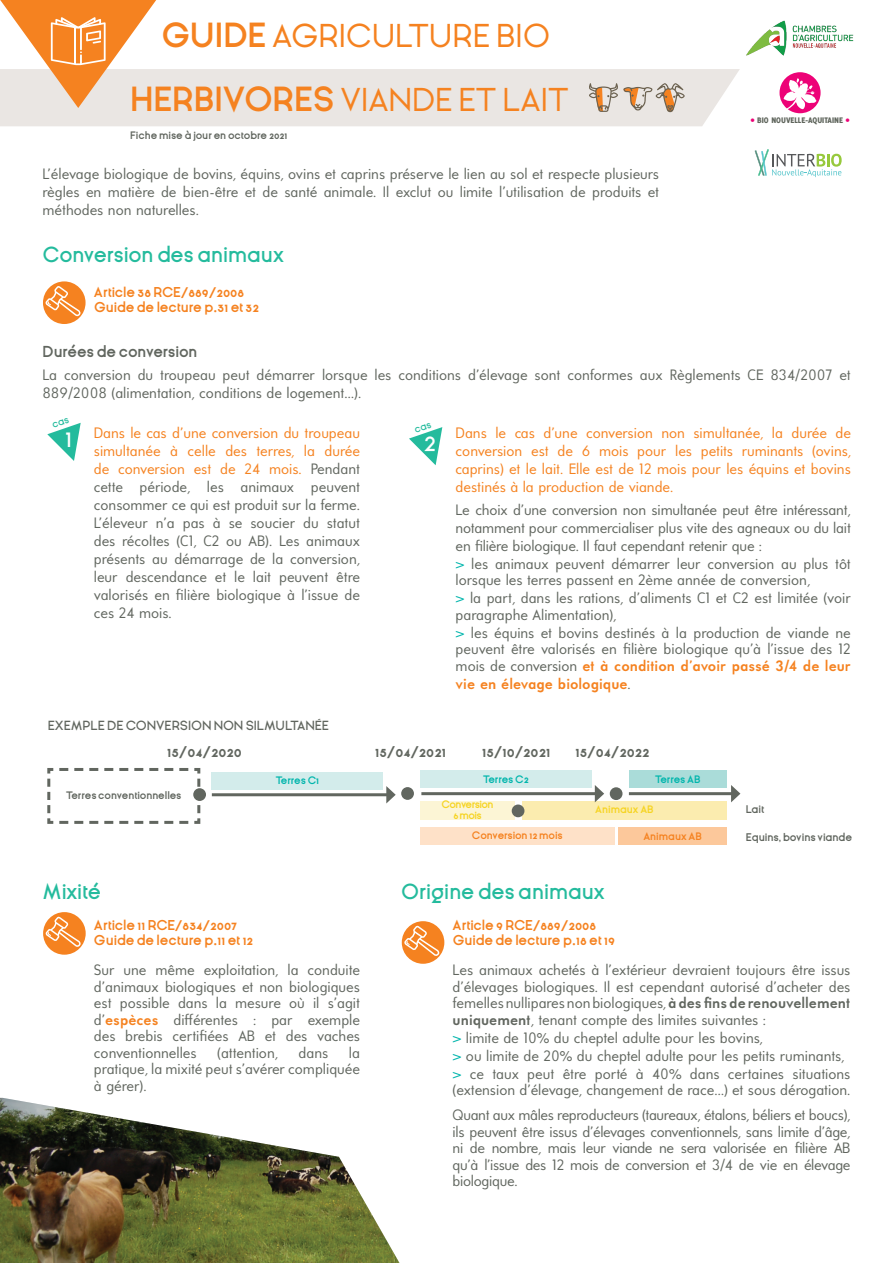
<style>
.page{position:relative;width:893px;height:1263px;background:#fff}
.page>*{position:absolute;margin:0;border:0;box-sizing:border-box;transform-origin:0 0}
.t1{font:33px "Ginora Sans";color:#f58220}
.t2{font:28.95px "Ginora Sans";color:#fff}
.t3{font:600 21px "Ginora Sans";letter-spacing:-.005em;color:#24bb9d}
.t4{font:15px/18px "Universalis ADF Std";color:#61665f;text-align:justify}
.t5{font:15px/18px "Universalis ADF Std";color:#f58220;text-align:justify}
.t6{font:15px/25px "Universalis ADF Std";letter-spacing:-.02em;color:#61665f}
.t7{font:700 15px "Ginora Sans";color:#61665f}
.t8{font:700 15px "Universalis ADF Std";color:#f58220}
.t9{font:700 13.5px/15px "Ginora Sans";color:#f58220}
.t10{font:600 12.75px "Ginora Sans";color:#61665f}
.t11{font:700 10.5px "Ginora Sans";letter-spacing:-.005em;color:#61665f}
.t12{font:700 10.2px "Ginora Sans";letter-spacing:-.005em;color:#61665f}
.t13{font:700 10.2px "Ginora Sans";color:#f58220}
.t14{font:700 10.2px/10.5px "Ginora Sans";letter-spacing:-.005em;color:#f6d423;text-align:center}
.t15{font:700 10.2px "Ginora Sans";letter-spacing:-.08em;color:#00b5ac}
.t16{font:800 8.85px "Delicious";color:#5e645b}
.s1{font-weight:700}
.s2{color:#ed0277}
.s3{color:#f58220}
.s4{color:#00b5ac}
.s5{font-weight:700;color:#f58220}
.s6{font-weight:400;color:#61665f}
</style>
<div class="page">
<div style="left:420px;top:801px;width:95px;height:19px;background:#fcf5d5"></div>
<div style="left:522px;top:801px;width:205px;height:19px;background:#fbecaf"></div>
<svg style="left:43px;top:281px;width:43px;height:43px"></svg>
<svg style="left:45px;top:286px;width:36px;height:32px"></svg>
<svg style="left:47px;top:768px;width:154px;height:56px"></svg>
<div style="left:193px;top:788px;width:13px;height:13px;background:#61665f;border-radius:50%"></div>
<hr style="left:212px;top:793px;width:177px;height:3px;background:#61665f">
<svg style="left:386px;top:786px;width:10px;height:17px"></svg>
<div style="left:212px;top:772px;width:171px;height:17px;background:#d3eceb"></div>
<div style="left:401px;top:787px;width:13px;height:13px;background:#61665f;border-radius:50%"></div>
<div style="left:420px;top:770px;width:171px;height:18px;background:#d3eceb"></div>
<div style="left:629px;top:770px;width:98px;height:18px;background:#aadcd9"></div>
<hr style="left:629px;top:792px;width:105px;height:3px;background:#61665f">
<svg style="left:731px;top:785px;width:9px;height:17px"></svg>
<hr style="left:421px;top:792px;width:176px;height:3px;background:#61665f">
<svg style="left:595px;top:785px;width:9px;height:17px"></svg>
<div style="left:610px;top:787px;width:12px;height:13px;background:#61665f;border-radius:50%"></div>
<div style="left:420px;top:827px;width:194px;height:18px;background:#fee1c8"></div>
<div style="left:618px;top:827px;width:109px;height:18px;background:#fcc89b"></div>
<svg style="left:43px;top:912px;width:43px;height:43px"></svg>
<svg style="left:46px;top:917px;width:35px;height:32px"></svg>
<div style="left:402px;top:921px;width:42px;height:43px;background:#f58220;border-radius:50%"></div>
<svg style="left:404px;top:926px;width:35px;height:32px"></svg>
<div style="left:512px;top:804px;width:12px;height:13px;background:#61665f;border-radius:50%"></div>
<img style="left:0;top:1098px;width:399px;height:165px">
<svg style="left:0;top:0;width:740px;height:126px"></svg>
<svg style="left:779px;top:72px;width:42px;height:41px"></svg>
<svg style="left:755px;top:149px;width:87px;height:28px"></svg>
<img style="left:746px;top:20px;width:108px;height:36px">
<svg style="left:47px;top:422px;width:34px;height:39px"></svg>
<svg style="left:409px;top:427px;width:33px;height:38px"></svg>
<h1 class="t1" style="left:162px;top:18px;width:390px"><span class="s1">GUIDE</span> AGRICULTURE BIO</h1>
<h1 class="t1" style="left:130px;top:82px;width:440px"><span class="s1">herbivores</span> VIANDE ET LAIT</h1>
<p class="t12" style="left:130px;top:130px;width:159px">Fiche mise à jour en octobre 2021</p>
<p class="t16" style="left:751px;top:115px;width:100px"><span class="s2">•</span> BIO NOUVELLE-AQUITAINE <span class="s2">•</span></p>
<p class="t4" style="left:43px;top:165px;width:618px">L’élevage biologique de bovins, équins, ovins et caprins préserve le lien au sol et respecte plusieurs règles en matière de bien-être et de santé animale. Il exclut ou limite l’utilisation de produits et méthodes non naturelles.</p>
<h3 class="t3" style="left:42px;top:243px;width:243px">Conversion des animaux</h3>
<p class="t9" style="left:94px;top:285px;width:167px">Article 38 RCE/889/2008<br>Guide de lecture p.31 et 32</p>
<p class="t7" style="left:43px;top:344px;width:156px">Durées de conversion</p>
<p class="t4" style="left:42px;top:366px;width:810px">La conversion du troupeau peut démarrer lorsque les conditions d’élevage sont conformes aux Règlements CE 834/2007 et<br>889/2008 (alimentation, conditions de logement…).</p>
<h2 class="t2" style="left:65px;top:421px;width:9px">1</h2>
<p class="t4" style="left:94px;top:423px;width:268px"><span class="s3">Dans le cas d’une conversion du troupeau simultanée à celle des terres, la durée de conversion est de 24 mois.</span> Pendant cette période, les animaux peuvent consommer ce qui est produit sur la ferme.<br>L’éleveur n’a pas à se soucier du statut des récoltes (C1, C2 ou AB). Les animaux présents au démarrage de la conversion, leur descendance et le lait peuvent être valorisés en filière biologique à l’issue de ces 24 mois.</p>
<p class="t5" style="left:456px;top:424px;width:397px">Dans le cas d’une conversion non simultanée, la durée de conversion est de 6 mois pour les petits ruminants (ovins, caprins) et le lait. Elle est de 12 mois pour les équins et bovins destinés à la production de viande.</p>
<h2 class="t2" style="left:424px;top:426px;width:14px">2</h2>
<p class="t4" style="left:456px;top:500px;width:397px;text-align:left">Le choix d’une conversion non simultanée peut être intéressant, notamment pour commercialiser plus vite des agneaux ou du lait en filière biologique. Il faut cependant retenir que :<br><span class="s4">&gt;</span> les animaux peuvent démarrer leur conversion au plus tôt</p>
<p class="t4" style="left:456px;top:571px;width:397px">lorsque les terres passent en 2ème année de conversion,<br><span class="s4">&gt;</span> la part, dans les rations, d’aliments C1 et C2 est limitée (voir</p>
<p class="t4" style="left:456px;top:605px;width:397px">paragraphe Alimentation),<br><span class="s4">&gt;</span> les équins et bovins destinés à la production de viande ne</p>
<p class="t4" style="left:456px;top:640px;width:397px;line-height:16.5px">peuvent être valorisés en filière biologique qu’à l’issue des 12 mois de conversion <span class="s5">et à condition d’avoir passé 3/4 de leur</span></p>
<p class="t8" style="left:456px;top:674px;width:177px">vie en élevage biologique<span class="s6">.</span></p>
<p class="t10" style="left:48px;top:719px;width:281px">Exemple de conversion non silmultanée</p>
<p class="t7" style="left:167px;top:744px;width:76px">15/04/2020</p>
<p class="t7" style="left:375px;top:744px;width:72px">15/04/2021</p>
<p class="t7" style="left:576px;top:744px;width:75px">15/04/2022</p>
<p class="t7" style="left:482px;top:744px;width:70px">15/10/2021</p>
<p class="t12" style="left:66px;top:790px;width:117px">Terres conventionnelles</p>
<h3 class="t3" style="left:43px;top:880px;width:60px">Mixité</h3>
<p class="t9" style="left:94px;top:918px;width:161px">Article 11 RCE/834/2007<br>Guide de lecture p.11 et 12</p>
<p class="t15" style="left:276px;top:775px;width:45px">Terres C1</p>
<p class="t15" style="left:483px;top:774px;width:47px">Terres C2</p>
<p class="t15" style="left:655px;top:774px;width:47px">Terres AB</p>
<p class="t14" style="left:441px;top:799px;width:54px">Conversion<br>6 mois</p>
<p class="t14" style="left:595px;top:805px;width:60px">Animaux AB</p>
<p class="t13" style="left:472px;top:830px;width:92px">Conversion 12 mois</p>
<p class="t13" style="left:643px;top:830px;width:60px">Animaux AB</p>
<h3 class="t3" style="left:401px;top:880px;width:205px">Origine des animaux</h3>
<p class="t9" style="left:453px;top:918px;width:164px">Article 9 RCE/889/2008<br>Guide de lecture p.18 et 19</p>
<p class="t11" style="left:746px;top:803px;width:20px">Lait</p>
<p class="t11" style="left:746px;top:831px;width:108px">Equins, bovins viande</p>
<p class="t4" style="left:94px;top:961px;width:268px;line-height:16.5px">Sur une même exploitation, la conduite d’animaux biologiques et non biologiques est possible dans la mesure où il s’agit d’<span class="s5">espèces</span> différentes : par exemple des brebis certifiées AB et des vaches conventionnelles</p>
<p class="t4" style="left:94px;top:1044px;width:268px;line-height:16.5px;text-indent:255px">la pratique, la mixité peut s’avérer compliquée à gérer).</p>
<p class="t4" style="left:217px;top:1043px;width:62px">(attention,</p>
<p class="t4" style="left:299px;top:1043px;width:31px">dans</p>
<p class="t4" style="left:453px;top:961px;width:399px;line-height:16.5px">Les animaux achetés à l’extérieur devraient toujours être issus d’élevages biologiques. Il est cependant autorisé d’acheter des femelles nullipares non biologiques, <span class="s1">à des fins de renouvellement uniquement</span>, tenant compte des limites suivantes :</p>
<p class="t4" style="left:453px;top:1028px;width:399px;text-align:left"><span class="s4">&gt;</span> limite de 10% du cheptel adulte pour les bovins,<br><span class="s4">&gt;</span> ou limite de 20% du cheptel adulte pour les petits ruminants, <span class="s4">&gt;</span> ce taux peut être porté à 40% dans certaines situations</p>
<p class="t6" style="left:453px;top:1077px;width:399px">(extension d’élevage, changement de race…) et sous dérogation.<br>Quant aux mâles reproducteurs (taureaux, étalons, béliers et boucs),</p>
<p class="t4" style="left:453px;top:1123px;width:399px;line-height:16.5px">ils peuvent être issus d’élevages conventionnels, sans limite d’âge, ni de nombre, mais leur viande ne sera valorisée en filière AB qu’à l’issue des 12 mois de conversion et 3/4 de vie en élevage biologique.</p>
</div>
